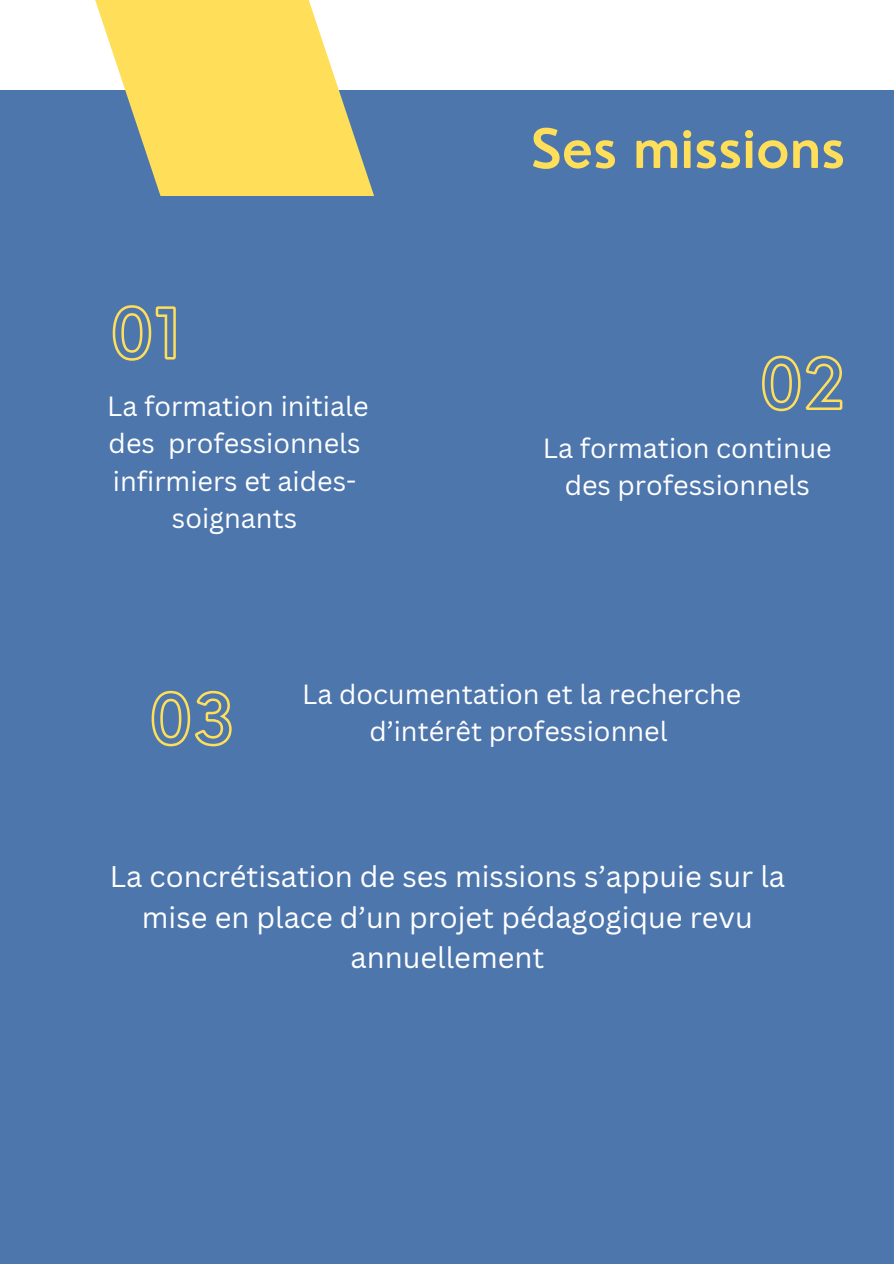
<style>
.page{position:relative;width:894px;height:1264px;background:#fff}
.page>*{position:absolute;margin:0;border:0;box-sizing:border-box;transform-origin:0 0}
.t1{font:600 52.5px "Nourd";color:#ffde59}
.t2{font:29.1px/40.5px "Canva Sans";color:#fff;text-align:center}
.t3{font:27px/37.2px "Canva Sans";color:#fff;text-align:center}
</style>
<div class="page">
<div style="left:0;top:0;width:893px;height:1263px;background:#4d76ad"></div>
<div style="left:0;top:0;width:893px;height:89px;background:#fff"></div>
<svg style="left:90px;top:0;width:284px;height:196px;fill:#ffde59"></svg>
<svg style="left:112px;top:305px;width:64px;height:56px"></svg>
<svg style="left:762px;top:355px;width:81px;height:57px"></svg>
<svg style="left:151px;top:690px;width:81px;height:57px"></svg>
<p class="t3" style="left:107px;top:387px;width:263px">La formation initiale des professionnels infirmiers et aides&shy;soignants</p>
<h1 class="t1" style="left:530px;top:115px;width:316px">Ses missions</h1>
<p class="t3" style="left:542px;top:428px;width:290px">La formation continue des professionnels</p>
<p class="t3" style="left:302px;top:675px;width:440px">La documentation et la recherche d’intérêt professionnel</p>
<p class="t2" style="left:110px;top:855px;width:676px">La concrétisation de ses missions s’appuie sur la mise en place d’un projet pédagogique revu annuellement</p>
</div>
